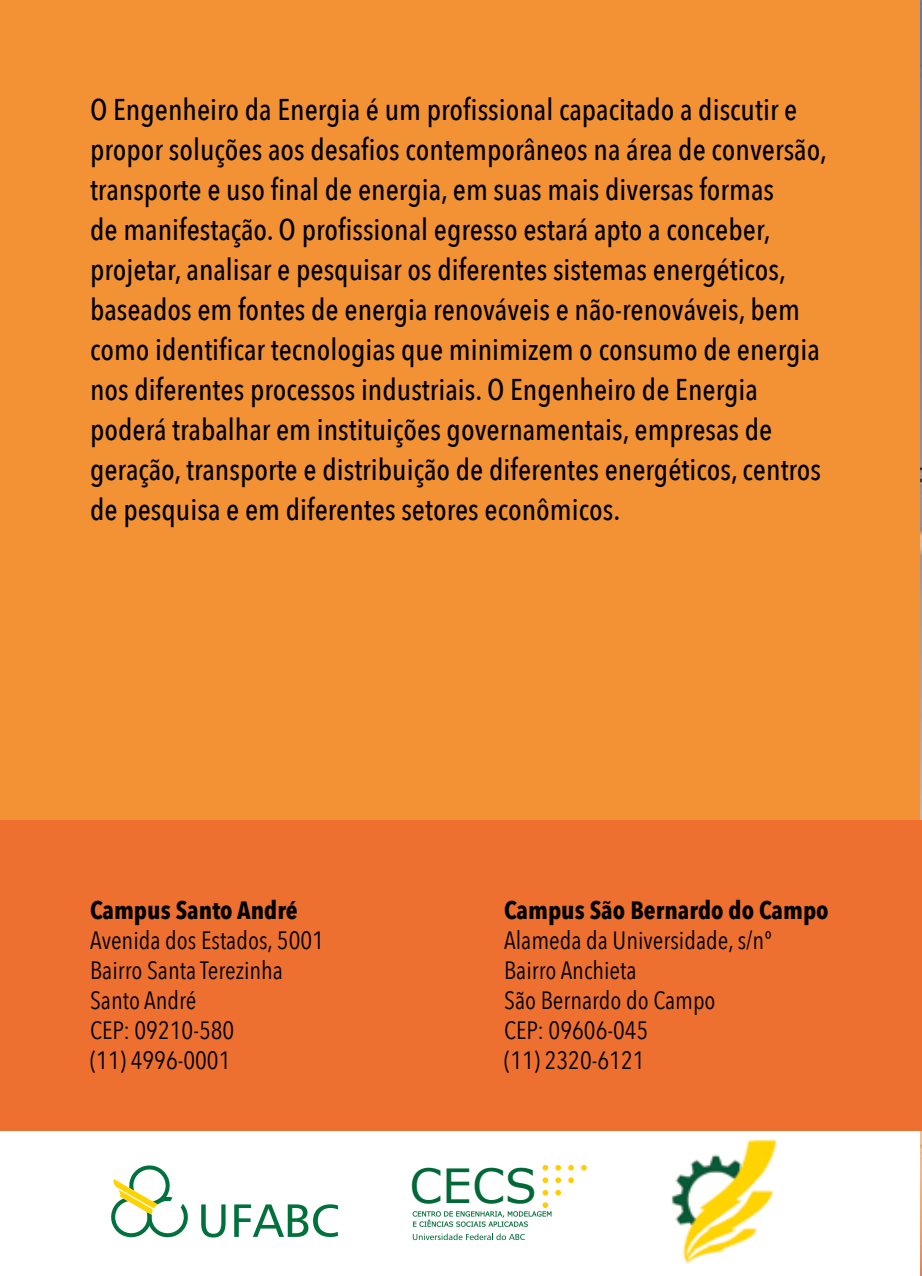
<style>
.page{position:relative;width:922px;height:1276px;background:#fff}
.page>*{position:absolute;margin:0;border:0;box-sizing:border-box;transform-origin:0 0}
.t1{font:47px "Verdana";color:#006937}
.t2{font:500 30px/40px "Avenir Next Condensed";color:#000}
.t3{font:25px/30px "Avenir Next Condensed";color:#000}
.t4{font:700 25px "Avenir Next Condensed";color:#000}
</style>
<div class="page">
<div style="left:0;top:0;width:921px;height:1041px;background:#f39235"></div>
<img style="left:919px;top:0;width:2px;height:1276px">
<div style="left:0;top:821px;width:921px;height:310px;background:#ee7031"></div>
<svg style="left:542px;top:1165px;width:6px;height:5px"></svg>
<svg style="left:542px;top:1177px;width:6px;height:6px"></svg>
<svg style="left:542px;top:1190px;width:6px;height:5px"></svg>
<svg style="left:412px;top:1202px;width:139px;height:24px"></svg>
<svg style="left:555px;top:1190px;width:6px;height:5px"></svg>
<svg style="left:555px;top:1177px;width:6px;height:6px"></svg>
<svg style="left:568px;top:1177px;width:5px;height:6px"></svg>
<svg style="left:555px;top:1165px;width:6px;height:5px"></svg>
<svg style="left:568px;top:1165px;width:5px;height:5px"></svg>
<svg style="left:581px;top:1165px;width:5px;height:5px"></svg>
<svg style="left:412px;top:1233px;width:112px;height:7px"></svg>
<svg style="left:201px;top:1204px;width:24px;height:33px"></svg>
<svg style="left:234px;top:1204px;width:104px;height:33px"></svg>
<svg style="left:111px;top:1165px;width:77px;height:73px"></svg>
<img style="left:671px;top:1139px;width:106px;height:126px">
<p class="t2" style="left:90px;top:89px;width:738px">O Engenheiro da Energia é um profissional capacitado a discutir e propor soluções aos desafios contemporâneos na área de conversão, transporte e uso final de energia, em suas mais diversas formas<br>de manifestação. O profissional egresso estará apto a conceber, projetar, analisar e pesquisar os diferentes sistemas energéticos, baseados em fontes de energia renováveis e não-renováveis, bem como identificar tecnologias que minimizem o consumo de energia nos diferentes processos industriais. O Engenheiro de Energia poderá trabalhar em instituições governamentais, empresas de geração, transporte e distribuição de diferentes energéticos, centros de pesquisa e em diferentes setores econômicos.</p>
<p class="t4" style="left:90px;top:895px;width:209px">Campus Santo André</p>
<p class="t3" style="left:90px;top:924px;width:235px">Avenida dos Estados, 5001<br>Bairro Santa Terezinha<br>Santo André<br>CEP: 09210-580<br>(11) 4996-0001</p>
<p class="t4" style="left:504px;top:895px;width:326px">Campus São Bernardo do Campo</p>
<p class="t3" style="left:504px;top:924px;width:269px">Alameda da Universidade, s/nº<br>Bairro Anchieta<br>São Bernardo do Campo<br>CEP: 09606-045<br>(11) 2320-6121</p>
<h1 class="t1" style="left:409px;top:1156px;width:129px">CECS</h1>
</div>
